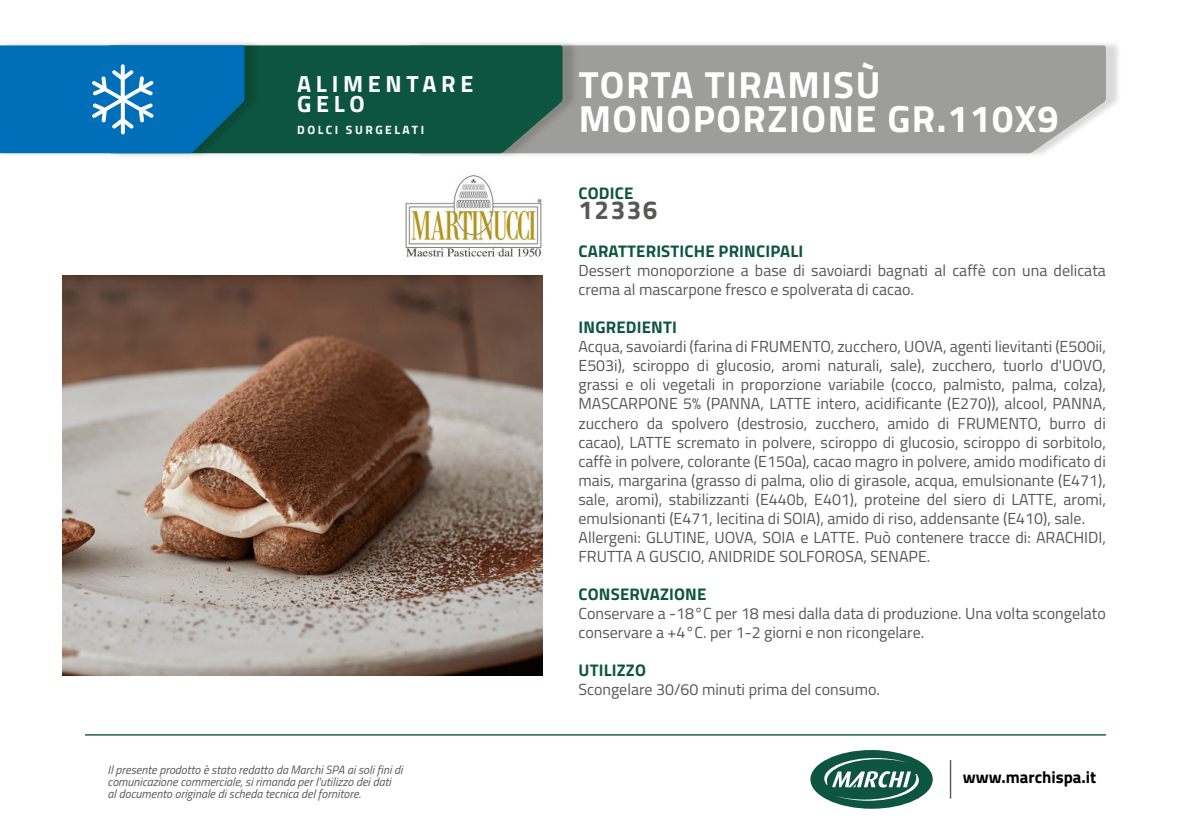
<style>
.page{position:relative;width:1191px;height:840px;background:#fff}
.page>*{position:absolute;margin:0;border:0;box-sizing:border-box;transform-origin:0 0}
.t1{font:700 37.8px/34.2px "Titillium Web";letter-spacing:.04em;color:#fff}
.t2{font:700 26px "Titillium Web";letter-spacing:.06em;color:#575756}
.t3{font:700 23.4px "Titillium Web";letter-spacing:.2em;color:#fff}
.t4{font:700 16.8px "Titillium Web";letter-spacing:.01em;color:#0e5540}
.t5{font:700 16.8px "Titillium Web";color:#000}
.t6{font:16px/19px "Titillium Web";color:#575756}
.t7{font:italic 12px/12px "Titillium Web";color:#575756}
.t8{font:700 12px "Titillium Web";letter-spacing:.21em;color:#fff}
</style>
<div class="page">
<img style="left:62px;top:276px;width:481px;height:399px">
<div style="left:413px;top:40px;width:708px;height:119px;background:#000;opacity:.15"></div>
<div style="left:578px;top:45px;width:528px;height:108px;background:#9d9d9c"></div>
<div style="left:113px;top:40px;width:465px;height:119px;background:#000;opacity:.15"></div>
<div style="left:260px;top:45px;width:302px;height:108px;background:#0e5540"></div>
<div style="left:0;top:40px;width:260px;height:119px;background:#000;opacity:.15"></div>
<svg style="left:0;top:45px;width:244px;height:108px;background:#0c74b5"></svg>
<img style="left:403px;top:175px;width:139px;height:82px">
<hr style="left:949px;top:759px;width:2px;height:39px;background:#575756">
<div style="left:810px;top:749px;width:122px;height:59px;background:#0e5540;border-radius:50%"></div>
<svg style="left:824px;top:757px;width:95px;height:43px"></svg>
<hr style="left:85px;top:733px;width:1021px;height:2px;background:#0e5540">
<p class="t3" style="left:297px;top:66px;width:178px">ALIMENTARE</p>
<p class="t3" style="left:297px;top:86px;width:69px">GELO</p>
<p class="t8" style="left:297px;top:121px;width:128px">DOLCI SURGELATI</p>
<p class="t7" style="left:108px;top:762px;width:296px">Il presente prodotto è stato redatto da Marchi SPA ai soli fini di comunicazione commerciale, si rimanda per l'utilizzo dei dati<br>al documento originale di scheda tecnica del fornitore.</p>
<p class="t1" style="left:578px;top:66px;width:481px">TORTA TIRAMISÙ<br>MONOPORZIONE GR.110X9</p>
<p class="t4" style="left:578px;top:180px;width:56px">CODICE</p>
<p class="t2" style="left:578px;top:190px;width:81px">12336</p>
<p class="t4" style="left:578px;top:238px;width:226px">CARATTERISTICHE PRINCIPALI</p>
<p class="t6" style="left:578px;top:260px;width:529px">Dessert monoporzione a base di savoiardi bagnati al caffè con una delicata crema al mascarpone fresco e spolverata di cacao.</p>
<p class="t4" style="left:578px;top:314px;width:100px">INGREDIENTI</p>
<p class="t6" style="left:578px;top:336px;width:529px;text-align:justify">Acqua, savoiardi (farina di FRUMENTO, zucchero, UOVA, agenti lievitanti (E500ii, E503i), sciroppo di glucosio, aromi naturali, sale), zucchero, tuorlo d'UOVO, grassi e oli vegetali in proporzione variabile (cocco, palmisto, palma, colza), MASCARPONE 5% (PANNA, LATTE intero, acidificante (E270)), alcool, PANNA, zucchero da spolvero (destrosio, zucchero, amido di FRUMENTO, burro di cacao), LATTE scremato in polvere, sciroppo di glucosio, sciroppo di sorbitolo, caffè in polvere, colorante (E150a), cacao magro in polvere, amido modificato di mais, margarina (grasso di palma, olio di girasole, acqua, emulsionante (E471), sale, aromi), stabilizzanti (E440b, E401), proteine del siero di LATTE, aromi, emulsionanti (E471, lecitina di SOIA), amido di riso, addensante (E410), sale.</p>
<p class="t6" style="left:578px;top:526px;width:529px">Allergeni: GLUTINE, UOVA, SOIA e LATTE. Può contenere tracce di: ARACHIDI,<br>FRUTTA A GUSCIO, ANIDRIDE SOLFOROSA, SENAPE.</p>
<p class="t4" style="left:578px;top:580px;width:129px">CONSERVAZIONE</p>
<p class="t6" style="left:578px;top:602px;width:529px">Conservare a -18°C per 18 mesi dalla data di produzione. Una volta scongelato conservare a +4°C. per 1-2 giorni e non ricongelare.</p>
<p class="t4" style="left:578px;top:656px;width:69px">UTILIZZO</p>
<p class="t6" style="left:578px;top:678px;width:303px">Scongelare 30/60 minuti prima del consumo.</p>
<p class="t5" style="left:963px;top:764px;width:135px">www.marchispa.it</p>
</div>
